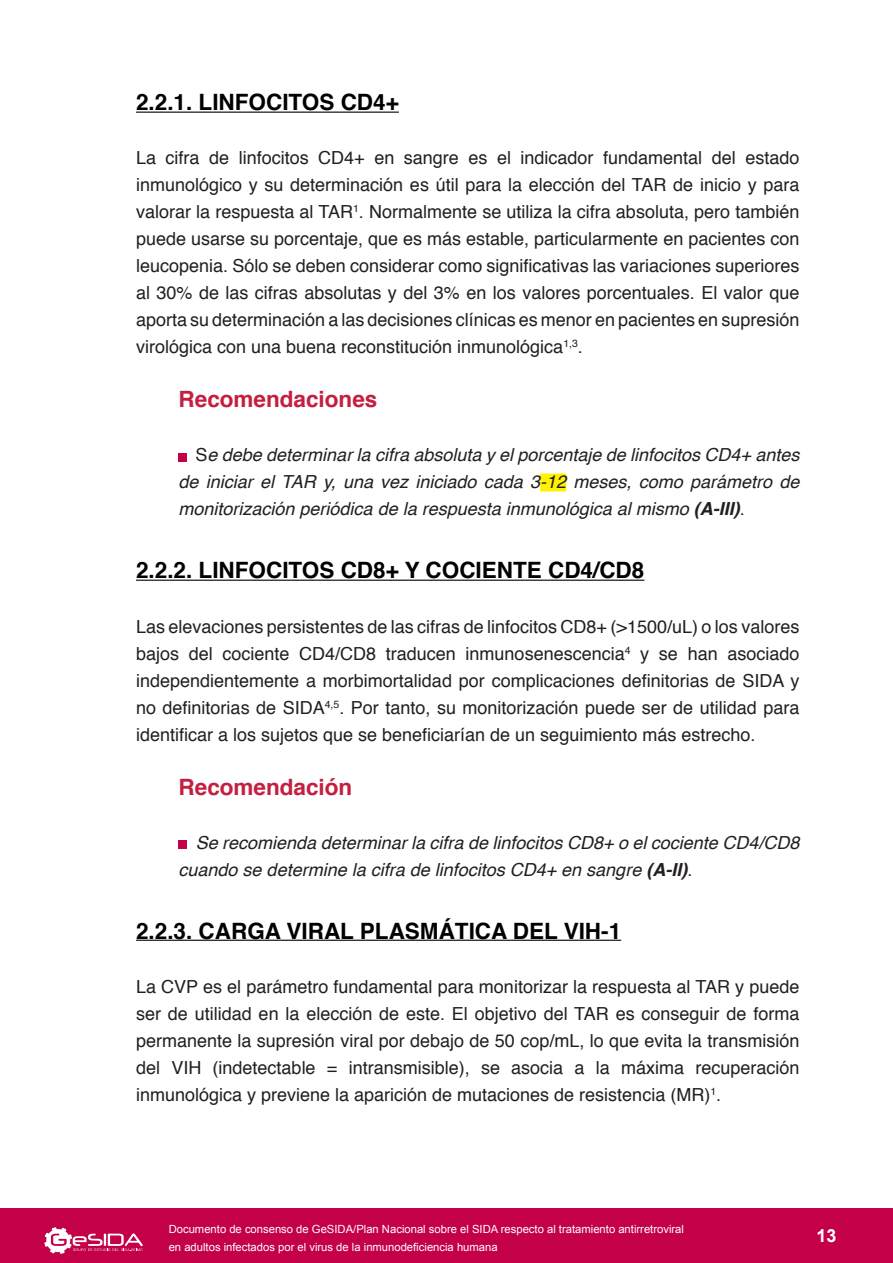
<style>
.page{position:relative;width:893px;height:1263px;background:#fff}
.page>*{position:absolute;margin:0;border:0;box-sizing:border-box;transform-origin:0 0}
.t1{font:700 22.5px "Helvetica";color:#000101}
.t2{font:700 22.5px "Helvetica";color:#c32041}
.t3{font:18px/27px "Helvetica";color:#231f20;text-align:justify}
.t4{font:italic 18px/27px "Helvetica";color:#231f20;text-align:justify}
.t5{font:700 18px "Arial";color:#fff}
.t6{font:11.25px/18px "Arial";color:#fff}
.s1{font-style:normal}
.s2{font-weight:700}
</style>
<div class="page">
<div style="left:0;top:1209px;width:893px;height:54px;background:#c40048"></div>
<svg style="left:44px;top:1227px;width:99px;height:27px"></svg>
<hr style="left:136px;top:112px;width:263px;height:1px;background:#000101">
<div style="left:540px;top:473px;width:26px;height:18px;background:#fff200"></div>
<hr style="left:136px;top:580px;width:508px;height:1px;background:#000101">
<hr style="left:136px;top:940px;width:485px;height:1px;background:#000101">
<div style="left:179px;top:453px;width:8px;height:8px;background:#c40048"></div>
<div style="left:179px;top:840px;width:8px;height:8px;background:#c40048"></div>
<p class="t1" style="left:136px;top:84px;width:264px">2.2.1. LINFOCITOS CD4+</p>
<p class="t3" style="left:136px;top:145px;width:665px">La cifra de linfocitos CD4+ en sangre es el indicador fundamental del estado inmunológico y su determinación es útil para la elección del TAR de inicio y para valorar la respuesta al TAR<sup>1</sup>. Normalmente se utiliza la cifra absoluta, pero también puede usarse su porcentaje, que es más estable, particularmente en pacientes con leucopenia. Sólo se deben considerar como significativas las variaciones superiores al 30% de las cifras absolutas y del 3% en los valores porcentuales. El valor que aporta su determinación a las decisiones clínicas es menor en pacientes en supresión virológica con una buena reconstitución inmunológica<sup>1,3</sup>.</p>
<p class="t2" style="left:179px;top:381px;width:200px">Recomendaciones</p>
<p class="t4" style="left:179px;top:442px;width:622px;text-indent:17px"><span class="s1">S</span>e debe determinar la cifra absoluta y el porcentaje de linfocitos CD4+ antes de iniciar el TAR y, una vez iniciado cada 3-12 meses, como parámetro de monitorización periódica de la respuesta inmunológica al mismo <span class="s2">(A-III)</span><span class="s1">.</span></p>
<p class="t1" style="left:136px;top:552px;width:510px">2.2.2. LINFOCITOS CD8+ Y COCIENTE CD4/CD8</p>
<p class="t3" style="left:136px;top:613px;width:665px">Las elevaciones persistentes de las cifras de linfocitos CD8+ (&gt;1500/uL) o los valores bajos del cociente CD4/CD8 traducen inmunosenescencia<sup>4</sup> y se han asociado independientemente a morbimortalidad por complicaciones definitorias de SIDA y no definitorias de SIDA<sup>4,5</sup>. Por tanto, su monitorización puede ser de utilidad para identificar a los sujetos que se beneficiarían de un seguimiento más estrecho.</p>
<p class="t2" style="left:179px;top:768px;width:175px">Recomendación</p>
<p class="t4" style="left:179px;top:829px;width:622px;text-indent:17px">Se recomienda determinar la cifra de linfocitos CD8+ o el cociente CD4/CD8 cuando se determine la cifra de linfocitos CD4+ en sangre <span class="s2">(A-II)</span><span class="s1">.</span></p>
<p class="t1" style="left:136px;top:912px;width:487px">2.2.3. CARGA VIRAL PLASMÁTICA DEL VIH-1</p>
<p class="t3" style="left:136px;top:973px;width:665px">La CVP es el parámetro fundamental para monitorizar la respuesta al TAR y puede ser de utilidad en la elección de este. El objetivo del TAR es conseguir de forma permanente la supresión viral por debajo de 50 cop/mL, lo que evita la transmisión del VIH (indetectable = intransmisible), se asocia a la máxima recuperación inmunológica y previene la aparición de mutaciones de resistencia (MR)<sup>1</sup>.</p>
<p class="t6" style="left:169px;top:1220px;width:517px">Documento de consenso de GeSIDA/Plan Nacional sobre el SIDA respecto al tratamiento antirretroviral en adultos infectados por el virus de la inmunodeficiencia humana</p>
<p class="t5" style="left:816px;top:1224px;width:22px">13</p>
</div>
